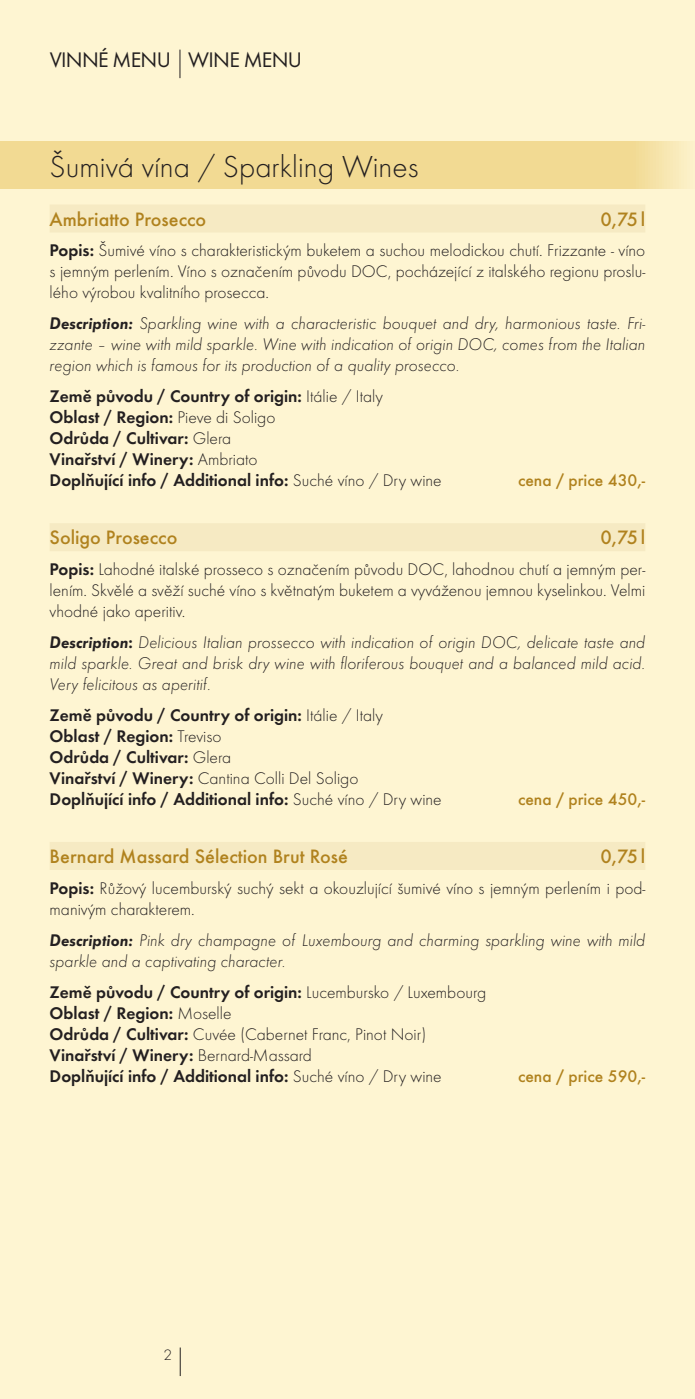
<style>
.page{position:relative;width:695px;height:1399px;background:#fff}
.page>*{position:absolute;margin:0;border:0;box-sizing:border-box;transform-origin:0 0}
._02_vino_tit{font:31.5px "Futura TOT Ligh";color:#231f20}
.t1{font:21.88px "Futura TOT";letter-spacing:-.03em;color:#231f20}
._03_jmeno{font:500 20.12px "Futura TOT";color:#b0821e}
._01_zaklad{font:17.5px/21px "Futura TOT Ligh";color:#231f20;text-align:justify}
._01_zaklad-2{font:17.5px/21px "Futura TOT Ligh Obli";color:#231f20;text-align:justify}
._01_zaklad-3{font:600 17.5px "Futura TOT";color:#231f20}
._01_zaklad-4{font:500 17.5px "Futura TOT";color:#b0821e}
.cislo{font:15.75px "Futura TOT Ligh";color:#231f20}
.s1{font-family:"Futura TOT";font-weight:600}
.s2{font-family:"Futura TOT Demi Obli"}
.s3{font-family:"Futura TOT Ligh";font-weight:400}
</style>
<div class="page">
<div style="left:0;top:0;width:694px;height:1399px;background:#fef5d2"></div>
<div style="left:0;top:141px;width:690px;height:48px;background:#f2da93"></div>
<div style="left:50px;top:204px;width:595px;height:28px;background:#f6eac3"></div>
<div style="left:50px;top:523px;width:595px;height:28px;background:#f6eac3"></div>
<div style="left:50px;top:842px;width:595px;height:28px;background:#f6eac3"></div>
<svg style="left:180px;top:50px;width:1px;height:28px"></svg>
<svg style="left:180px;top:1347px;width:1px;height:29px"></svg>
<p class="t1" style="left:50px;top:46px;width:254px">VINNÉ MENU WINE MENU</p>
<p class="_02_vino_tit" style="left:50px;top:148px;width:370px">Šumivá vína / Sparkling Wines</p>
<p class="_03_jmeno" style="left:50px;top:207px;width:158px">Ambriatto Prosecco</p>
<p class="_03_jmeno" style="left:600px;top:207px;width:46px">0,75l</p>
<p class="_01_zaklad" style="left:50px;top:240px;width:597px"><span class="s1">Popis:</span> Šumivé víno s charakteristickým buketem a suchou melodickou chutí. Frizzante - víno s jemným perlením. Víno s označením původu DOC, pocházející z italského regionu proslu&shy;lého výrobou kvalitního prosecca.</p>
<p class="_01_zaklad-2" style="left:50px;top:313px;width:597px"><span class="s2">Description:</span> Sparkling wine with a characteristic bouquet and dry, harmonious taste. Fri&shy;zzante – wine with mild sparkle. Wine with indication of origin DOC, comes from the Italian region which is famous for its production of a quality prosecco.</p>
<p class="_01_zaklad-3" style="left:50px;top:386px;width:334px">Země původu / Country of origin: <span class="s3">Itálie / Italy</span></p>
<p class="_01_zaklad-3" style="left:50px;top:407px;width:227px">Oblast / Region: <span class="s3">Pieve di Soligo</span></p>
<p class="_01_zaklad-3" style="left:50px;top:428px;width:183px">Odrůda / Cultivar: <span class="s3">Glera</span></p>
<p class="_01_zaklad-3" style="left:50px;top:449px;width:209px">Vinařství / Winery: <span class="s3">Ambriato</span></p>
<p class="_01_zaklad-3" style="left:50px;top:470px;width:393px">Doplňující info / Additional info: <span class="s3">Suché víno / Dry wine</span></p>
<p class="_01_zaklad-4" style="left:518px;top:470px;width:129px">cena / price 430,-</p>
<p class="_03_jmeno" style="left:50px;top:526px;width:129px">Soligo Prosecco</p>
<p class="_03_jmeno" style="left:600px;top:526px;width:46px">0,75l</p>
<p class="_01_zaklad" style="left:50px;top:559px;width:597px"><span class="s1">Popis:</span> Lahodné italské prosseco s označením původu DOC, lahodnou chutí a jemným per&shy;lením. Skvělé a svěží suché víno s květnatým buketem a vyváženou jemnou kyselinkou. Velmi vhodné jako aperitiv.</p>
<p class="_01_zaklad-2" style="left:50px;top:632px;width:597px"><span class="s2">Description</span><span class="s1">:</span> Delicious Italian prossecco with indication of origin DOC, delicate taste and mild sparkle. Great and brisk dry wine with floriferous bouquet and a balanced mild acid.<br>Very felicitous as aperitif.</p>
<p class="_01_zaklad-3" style="left:50px;top:705px;width:334px">Země původu / Country of origin: <span class="s3">Itálie / Italy</span></p>
<p class="_01_zaklad-3" style="left:50px;top:726px;width:173px">Oblast / Region: <span class="s3">Treviso</span></p>
<p class="_01_zaklad-3" style="left:50px;top:747px;width:183px">Odrůda / Cultivar: <span class="s3">Glera</span></p>
<p class="_01_zaklad" style="left:50px;top:768px;width:310px"><span class="s1">Vinařství / Winery:</span> Cantina Colli Del Soligo</p>
<p class="_01_zaklad-3" style="left:50px;top:789px;width:393px">Doplňující info / Additional info: <span class="s3">Suché víno / Dry wine</span></p>
<p class="_01_zaklad-4" style="left:518px;top:789px;width:129px">cena / price 450,-</p>
<p class="_03_jmeno" style="left:50px;top:844px;width:300px">Bernard Massard Sélection Brut Rosé</p>
<p class="_03_jmeno" style="left:600px;top:844px;width:46px">0,75l</p>
<p class="_01_zaklad" style="left:50px;top:878px;width:597px"><span class="s1">Popis:</span> Růžový lucemburský suchý sekt a okouzlující šumivé víno s jemným perlením i pod&shy;manivým charakterem.</p>
<p class="_01_zaklad-2" style="left:50px;top:930px;width:597px"><span class="s2">Description:</span> Pink dry champagne of Luxembourg and charming sparkling wine with mild sparkle and a captivating character.</p>
<p class="_01_zaklad-3" style="left:50px;top:981px;width:438px">Země původu / Country of origin: <span class="s3">Lucembursko / Luxembourg</span></p>
<p class="_01_zaklad-3" style="left:50px;top:1002px;width:183px">Oblast / Region: <span class="s3">Moselle</span></p>
<p class="_01_zaklad" style="left:50px;top:1023px;width:378px"><span class="s1">Odrůda / Cultivar:</span> Cuvée (Cabernet Franc, Pinot Noir)</p>
<p class="_01_zaklad-3" style="left:50px;top:1044px;width:263px">Vinařství / Winery: <span class="s3">Bernard-Massard</span></p>
<p class="_01_zaklad-3" style="left:50px;top:1065px;width:393px">Doplňující info / Additional info: <span class="s3">Suché víno / Dry wine</span></p>
<p class="_01_zaklad-4" style="left:518px;top:1066px;width:129px">cena / price 590,-</p>
<p class="cislo" style="left:163px;top:1346px;width:10px">2</p>
</div>
